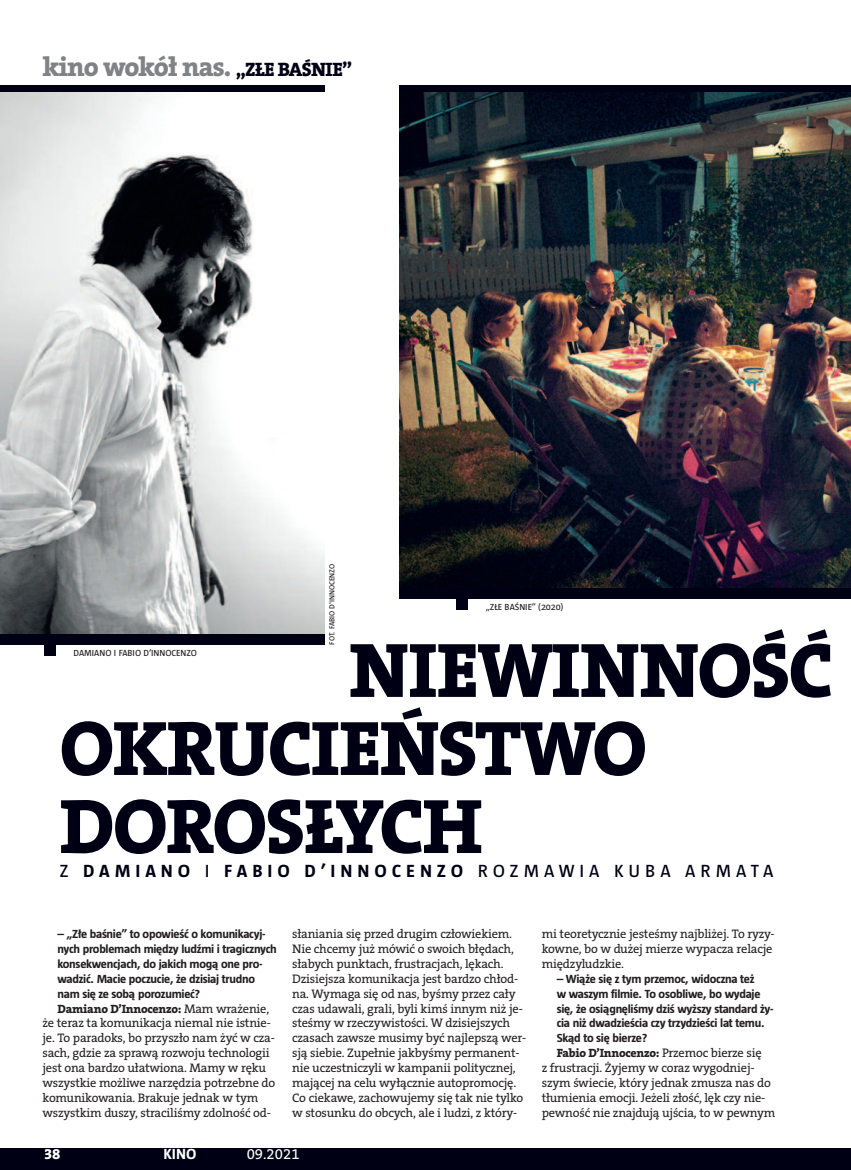
<style>
.page{position:relative;width:851px;height:1170px;background:#fff}
.page>*{position:absolute;margin:0;border:0;box-sizing:border-box;transform-origin:0 0}
.t1{font:800 78px/78px "The Serif CE";letter-spacing:-.02em;color:#000014}
.t2{font:800 27px "The Serif CE";letter-spacing:-.04em;color:#808285}
.t3{font:18px "Tazzer Text East";letter-spacing:.275em;color:#000014}
.t4{font:700 18px "Tazzer Text East";letter-spacing:.275em;color:#000014}
.t5{font:15px "The Serif CE";color:#fff}
.t6{font:700 15px "Tazzer Text East";color:#fff}
.t7{font:800 15px "The Serif CE";color:#fff}
.t8{font:12.45px/14.9px "The Serif CE";letter-spacing:-.015em;color:#231f20}
.t9{font:700 12px/14.9px "Tazzer Text East";letter-spacing:-.02em;color:#231f20}
.t10{font:9px "Tazzer Text East";color:#231f20}
.t11{font:7.5px "Tazzer Text East";color:#231f20}
.s1{font-size:19.5px;color:#000014}
.s2{font-weight:400}
.s3{font-weight:700}
.s4{font-family:"The Serif CE";font-weight:800}
.s5{font-family:"The Serif CE";font-weight:400;font-size:12.45px}
</style>
<div class="page">
<div style="left:0;top:1148px;width:850px;height:21px;background:#000014"></div>
<img style="left:399px;top:91px;width:451px;height:497px">
<img style="left:0;top:91px;width:325px;height:543px">
<div style="left:0;top:634px;width:325px;height:11px;background:#000014"></div>
<div style="left:44px;top:644px;width:12px;height:11px;background:#000014"></div>
<div style="left:399px;top:588px;width:451px;height:11px;background:#000014"></div>
<div style="left:456px;top:598px;width:12px;height:11px;background:#000014"></div>
<div style="left:0;top:85px;width:325px;height:6px;background:#000014"></div>
<div style="left:399px;top:85px;width:451px;height:6px;background:#000014"></div>
<p class="t2" style="left:42px;top:53px;width:311px">kino wokół nas. <span class="s1">„ZŁE BAŚNIE”</span></p>
<p class="t11" style="left:329px;top:644px;width:82px;rotate:-90deg">FOT. FABIO D'INNOCENZO</p>
<p class="t10" style="left:485px;top:603px;width:80px">„ZŁE BAŚNIE” (2020)</p>
<p class="t1" style="left:60px;top:634px;width:775px;text-indent:289px">NIEWINNOŚĆ<br>OKRUCIEŃSTWO</p>
<p class="t10" style="left:74px;top:649px;width:125px">DAMIANO I FABIO D’INNOCENZO</p>
<p class="t1" style="left:60px;top:790px;width:424px">DOROSŁYCH</p>
<p class="t4" style="left:83px;top:864px;width:128px">D AMIANO <span class="s2">I</span></p>
<p class="t4" style="left:224px;top:864px;width:67px">FABI O</p>
<p class="t3" style="left:304px;top:864px;width:470px"><span class="s3">D’INNOCENZO</span> ROZMAWIA KUBA ARMATA</p>
<p class="t3" style="left:60px;top:864px;width:11px">Z</p>
<p class="t9" style="left:57px;top:927px;width:221px">– „Złe baśnie” to opowieść o komunikacyj&shy;nych problemach między ludźmi i tragicznych konsekwencjach, do jakich mogą one pro&shy;wadzić. Macie poczucie, że dzisiaj trudno nam się ze sobą porozumieć?<br><span class="s4">Damiano D’Innocenzo:</span> <span class="s5">Mam wrażenie,</span></p>
<p class="t8" style="left:43px;top:1016px;width:234px">że teraz ta komunikacja niemal nie istnie&shy;je. To paradoks, bo przyszło nam żyć w cza&shy;sach, gdzie za sprawą rozwoju technologii jest ona bardzo ułatwiona. Mamy w ręku wszystkie możliwe narzędzia potrzebne do komunikowania. Brakuje jednak w tym wszystkim duszy, straciliśmy zdolność od-</p>
<p class="t8" style="left:292px;top:926px;width:235px">słaniania się przed drugim człowiekiem.<br>Nie chcemy już mówić o swoich błędach, słabych punktach, frustracjach, lękach.<br>Dzisiejsza komunikacja jest bardzo chłod&shy;na. Wymaga się od nas, byśmy przez cały czas udawali, grali, byli kimś innym niż je&shy;steśmy w rzeczywistości. W dzisiejszych czasach zawsze musimy być najlepszą wer&shy;sją siebie. Zupełnie jakbyśmy permanent&shy;nie uczestniczyli w kampanii politycznej, mającej na celu wyłącznie autopromocję.<br>Co ciekawe, zachowujemy się tak nie tylko w stosunku do obcych, ale i ludzi, z który-</p>
<p class="t8" style="left:541px;top:926px;width:234px">mi teoretycznie jesteśmy najbliżej. To ryzy&shy;kowne, bo w dużej mierze wypacza relacje międzyludzkie.</p>
<p class="t9" style="left:556px;top:972px;width:218px">– Wiąże się z tym przemoc, widoczna też<br>w waszym filmie. To osobliwe, bo wydaje się, że osiągnęliśmy dziś wyższy standard ży&shy;cia niż dwadzieścia czy trzydzieści lat temu.<br>Skąd to się bierze?<br><span class="s4">Fabio D’Innocenzo:</span> <span class="s5">Przemoc bierze się</span></p>
<p class="t8" style="left:541px;top:1060px;width:235px">z frustracji. Żyjemy w coraz wygodniej&shy;szym świecie, który jednak zmusza nas do tłumienia emocji. Jeżeli złość, lęk czy nie&shy;pewność nie znajdują ujścia, to w pewnym</p>
<p class="t7" style="left:44px;top:1145px;width:18px">38</p>
<p class="t6" style="left:163px;top:1148px;width:34px">KINO</p>
<p class="t5" style="left:247px;top:1145px;width:54px">09.2021</p>
</div>
